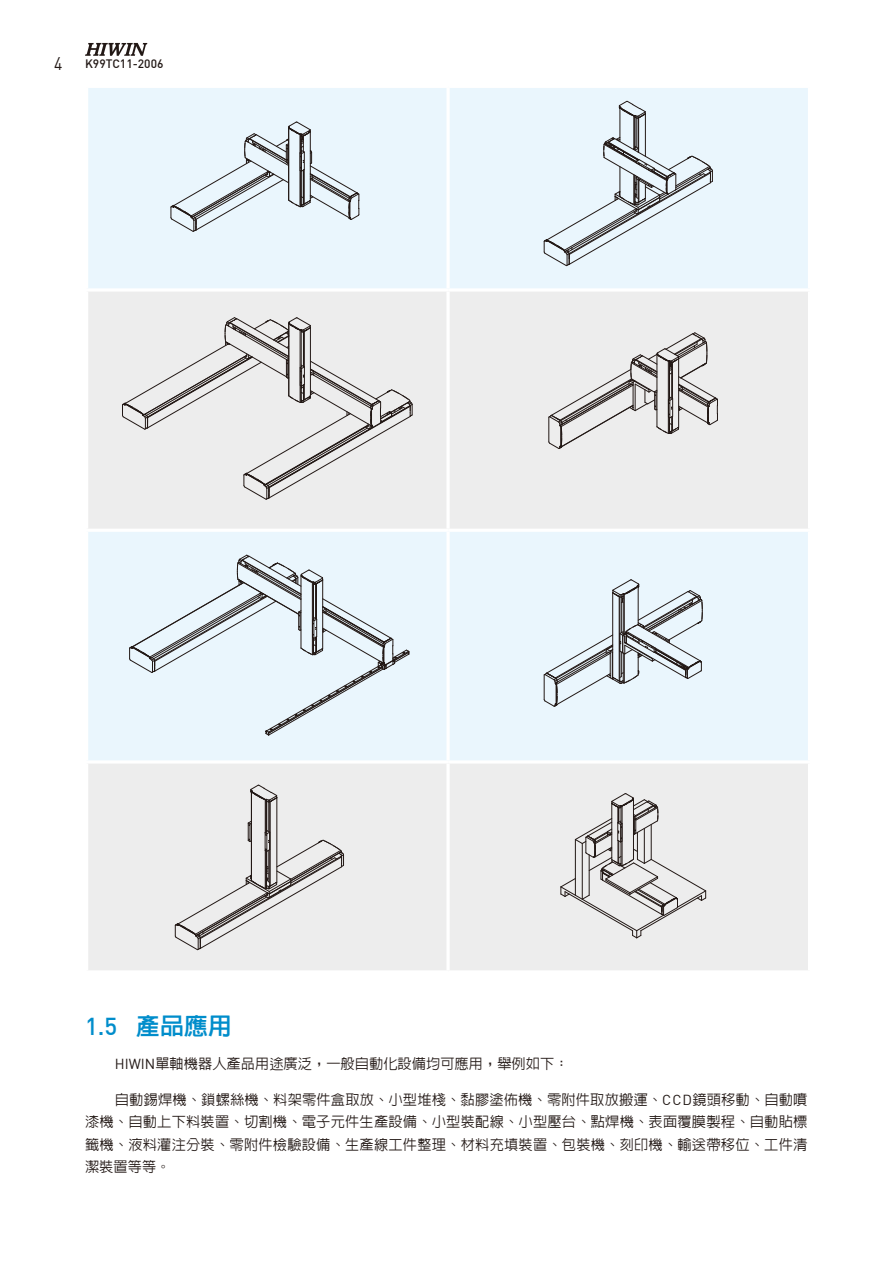
<style>
.page{position:relative;width:893px;height:1263px;background:#fff}
.page>*{position:absolute;margin:0;border:0;box-sizing:border-box;transform-origin:0 0}
.t1{font:24px "Lin Gothic Extra";color:#008dcb}
.t2{font:18px "DIN";color:#221815;scale:.88 1}
.t3{font:500 14.25px/22.5px "Lin Gothic";letter-spacing:.015em;color:#221815;text-align:justify}
.t4{font:500 12px "DIN";color:#221815}
.s1{font-family:"DIN";font-weight:500}
.s2{font-family:"DIN";font-weight:400}
</style>
<div class="page">
<svg style="left:85px;top:43px;width:62px;height:13px"></svg>
<div style="left:88px;top:88px;width:720px;height:200px;background:#eaf6fd"></div>
<svg style="left:88px;top:292px;width:720px;height:678px;background:#eceff2"></svg>
<hr style="left:446px;top:88px;width:4px;height:200px;background:#fff">
<hr style="left:446px;top:292px;width:4px;height:237px;background:#fff">
<hr style="left:85px;top:529px;width:363px;height:3px;background:#fff">
<hr style="left:448px;top:529px;width:363px;height:3px;background:#fff">
<hr style="left:446px;top:532px;width:4px;height:228px;background:#fff">
<hr style="left:85px;top:760px;width:363px;height:4px;background:#fff">
<hr style="left:448px;top:760px;width:363px;height:4px;background:#fff">
<hr style="left:446px;top:764px;width:4px;height:206px;background:#fff">
<svg style="left:170px;top:121px;width:190px;height:111px;background:#d5dee4"></svg>
<svg style="left:122px;top:317px;width:291px;height:183px;background:#dddddc"></svg>
<svg style="left:129px;top:554px;width:281px;height:182px;background:#dce6ec"></svg>
<svg style="left:174px;top:784px;width:170px;height:167px;background:#dfdede"></svg>
<hr style="left:251px;top:792px;width:1px;height:88px;background:#221815">
<hr style="left:266px;top:799px;width:1px;height:33px;background:#221815">
<hr style="left:266px;top:851px;width:1px;height:37px;background:#221815">
<svg style="left:543px;top:100px;width:170px;height:167px;background:#d9e3e9"></svg>
<svg style="left:548px;top:332px;width:170px;height:117px;background:#d4d3d3"></svg>
<svg style="left:543px;top:579px;width:160px;height:128px;background:#d1dae0"></svg>
<svg style="left:560px;top:793px;width:147px;height:146px;background:#d7d6d6"></svg>
<p class="t2" style="left:54px;top:52px;width:11px">4</p>
<p class="t4" style="left:85px;top:56px;width:80px">K99TC11-2006</p>
<h1 class="t1" style="left:85px;top:1014px;width:149px"><span class="s1">1.5</span> 產品應用</h1>
<p class="t3" style="left:115px;top:1052px;width:455px"><span class="s2">HIWIN</span>單軸機器人產品用途廣泛，一般自動化設備均可應用，舉例如下：</p>
<p class="t3" style="left:85px;top:1088px;width:724px;text-indent:30px">自動錫焊機、鎖螺絲機、料架零件盒取放、小型堆棧、黏膠塗佈機、零附件取放搬運、<span class="s2">CCD</span>鏡頭移動、自動噴漆機、自動上下料裝置、切割機、電子元件生產設備、小型裝配線、小型壓台、點焊機、表面覆膜製程、自動貼標籤機、液料灌注分裝、零附件檢驗設備、生產線工件整理、材料充填裝置、包裝機、刻印機、輸送帶移位、工件清潔裝置等等。</p>
</div>
